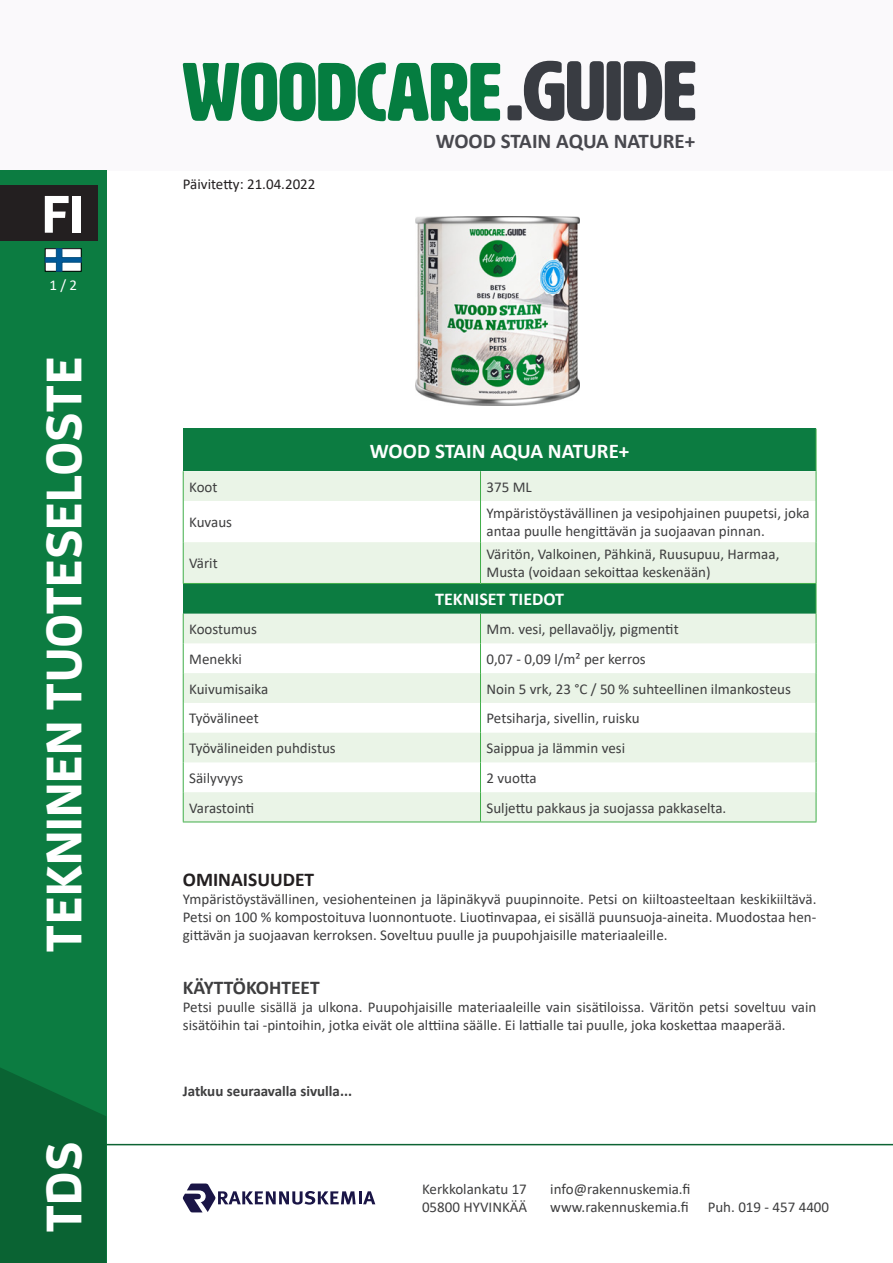
<style>
.page{position:relative;width:893px;height:1263px;background:#fff}
.page>*{position:absolute;margin:0;border:0;box-sizing:border-box;transform-origin:0 0}
.t1{font:700 52.5px "Enzo OT";color:#fff}
.t2{font:700 49.5px "Enzo OT";color:#fff}
.t3{font:700 21px "Calibri";color:#48484e}
.t4{font:700 21px "Calibri";color:#fff}
.technical_data_parag{font:700 19.5px "Calibri";color:#3e3e3f}
.t5{font:700 19.5px "Calibri";color:#231f20}
.t6{font:700 18px "Calibri";color:#fff}
.technical_data_parag-2{font:15px/18px "Calibri";color:#3e3e3f}
.technical_data_parag-3{font:700 15px "Calibri";color:#3e3e3f}
.t7{font:15px "Calibri";color:#231f20}
.t8{font:15px "Calibri";color:#fff}
</style>
<div class="page">
<div style="left:0;top:0;width:893px;height:170px;background:#faf9fb"></div>
<div style="left:0;top:170px;width:106px;height:1093px;background:#0c7c41"></div>
<svg style="left:0;top:1068px;width:106px;height:195px;background:#0a6634"></svg>
<div style="left:507px;top:105px;width:15px;height:15px;background:#393c42;border-radius:4px"></div>
<svg style="left:524px;top:61px;width:171px;height:60px"></svg>
<svg style="left:183px;top:63px;width:317px;height:58px"></svg>
<hr style="left:106px;top:1144px;width:787px;height:1px;background:#0d6434">
<div style="left:0;top:186px;width:98px;height:55px;background:#231f20"></div>
<svg style="left:45px;top:248px;width:36px;height:23px"></svg>
<svg style="left:182px;top:1183px;width:193px;height:29px"></svg>
<img style="left:416px;top:217px;width:163px;height:189px">
<div style="left:183px;top:584px;width:633px;height:30px;background:#0c7c41"></div>
<svg style="left:184px;top:614px;width:632px;height:208px;fill:#eaf4e7"></svg>
<hr style="left:816px;top:584px;width:1px;height:30px;background:#40ae49">
<svg style="left:183px;top:614px;width:1px;height:29px"></svg>
<svg style="left:480px;top:614px;width:1px;height:29px"></svg>
<svg style="left:816px;top:614px;width:1px;height:29px"></svg>
<hr style="left:183px;top:643px;width:1px;height:30px;background:#40ae49">
<hr style="left:480px;top:643px;width:1px;height:30px;background:#40ae49">
<hr style="left:816px;top:643px;width:1px;height:30px;background:#40ae49">
<hr style="left:183px;top:673px;width:1px;height:30px;background:#40ae49">
<hr style="left:480px;top:673px;width:1px;height:30px;background:#40ae49">
<hr style="left:816px;top:673px;width:1px;height:30px;background:#40ae49">
<hr style="left:183px;top:703px;width:1px;height:30px;background:#40ae49">
<hr style="left:480px;top:703px;width:1px;height:30px;background:#40ae49">
<hr style="left:816px;top:703px;width:1px;height:30px;background:#40ae49">
<svg style="left:183px;top:733px;width:1px;height:29px"></svg>
<svg style="left:480px;top:733px;width:1px;height:29px"></svg>
<svg style="left:816px;top:733px;width:1px;height:29px"></svg>
<hr style="left:480px;top:762px;width:1px;height:30px;background:#40ae49">
<hr style="left:183px;top:792px;width:1px;height:30px;background:#40ae49">
<hr style="left:480px;top:792px;width:1px;height:30px;background:#40ae49">
<hr style="left:816px;top:792px;width:1px;height:30px;background:#40ae49">
<hr style="left:183px;top:822px;width:297px;height:1px;background:#40ae49">
<hr style="left:480px;top:822px;width:336px;height:1px;background:#40ae49">
<hr style="left:183px;top:762px;width:1px;height:30px;background:#40ae49">
<hr style="left:816px;top:762px;width:1px;height:30px;background:#40ae49">
<div style="left:183px;top:429px;width:633px;height:42px;background:#0c7c41"></div>
<svg style="left:184px;top:471px;width:632px;height:112px;fill:#eaf4e7"></svg>
<hr style="left:816px;top:429px;width:1px;height:42px;background:#40ae49">
<hr style="left:183px;top:471px;width:1px;height:30px;background:#40ae49">
<hr style="left:480px;top:471px;width:1px;height:30px;background:#40ae49">
<hr style="left:816px;top:471px;width:1px;height:30px;background:#40ae49">
<hr style="left:183px;top:501px;width:1px;height:41px;background:#40ae49">
<hr style="left:480px;top:501px;width:1px;height:41px;background:#40ae49">
<hr style="left:816px;top:501px;width:1px;height:41px;background:#40ae49">
<hr style="left:183px;top:542px;width:1px;height:41px;background:#40ae49">
<hr style="left:480px;top:542px;width:1px;height:41px;background:#40ae49">
<hr style="left:816px;top:542px;width:1px;height:41px;background:#40ae49">
<hr style="left:183px;top:583px;width:297px;height:1px;background:#40ae49">
<hr style="left:480px;top:583px;width:336px;height:1px;background:#40ae49">
<h1 class="t1" style="left:42px;top:181px;width:44px">FI</h1>
<p class="t8" style="left:49px;top:275px;width:29px">1 / 2</p>
<h2 class="t2" style="left:33px;top:952px;width:597px;rotate:-90deg">TEKNINEN TUOTESELOSTE</h2>
<h2 class="t2" style="left:33px;top:1233px;width:93px;rotate:-90deg">TDS</h2>
<p class="t7" style="left:183px;top:173px;width:134px">Päivitetty: 21.04.2022</p>
<h3 class="t3" style="left:436px;top:126px;width:261px">WOOD STAIN AQUA NATURE+</h3>
<p class="t4" style="left:370px;top:436px;width:261px">WOOD STAIN AQUA NATURE+</p>
<p class="technical_data_parag-2" style="left:189px;top:477px;width:30px">Koot</p>
<p class="technical_data_parag-2" style="left:486px;top:477px;width:47px">375 ML</p>
<p class="technical_data_parag-2" style="left:189px;top:513px;width:44px">Kuvaus</p>
<p class="technical_data_parag-2" style="left:486px;top:504px;width:325px">Ympäristöystävällinen ja vesipohjainen puupetsi, joka antaa puulle hengittävän ja suojaavan pinnan.</p>
<p class="technical_data_parag-2" style="left:189px;top:554px;width:30px">Värit</p>
<p class="technical_data_parag-2" style="left:486px;top:545px;width:294px">Väritön, Valkoinen, Pähkinä, Ruusupuu, Harmaa,<br>Musta (voidaan sekoittaa keskenään)</p>
<p class="t6" style="left:435px;top:587px;width:130px">TEKNISET TIEDOT</p>
<p class="technical_data_parag-2" style="left:189px;top:620px;width:69px">Koostumus</p>
<p class="technical_data_parag-2" style="left:486px;top:620px;width:194px">Mm. vesi, pellavaöljy, pigmentit</p>
<p class="technical_data_parag-2" style="left:189px;top:649px;width:54px">Menekki</p>
<p class="technical_data_parag-2" style="left:486px;top:649px;width:161px">0,07 - 0,09 l/m² per kerros</p>
<p class="technical_data_parag-2" style="left:189px;top:679px;width:81px">Kuivumisaika</p>
<p class="technical_data_parag-2" style="left:486px;top:679px;width:306px">Noin 5 vrk, 23 °C / 50 % suhteellinen ilmankosteus</p>
<p class="technical_data_parag-2" style="left:189px;top:709px;width:71px">Työvälineet</p>
<p class="technical_data_parag-2" style="left:486px;top:709px;width:155px">Petsiharja, sivellin, ruisku</p>
<p class="technical_data_parag-2" style="left:189px;top:739px;width:148px">Työvälineiden puhdistus</p>
<p class="technical_data_parag-2" style="left:486px;top:739px;width:140px">Saippua ja lämmin vesi</p>
<p class="technical_data_parag-2" style="left:189px;top:769px;width:56px">Säilyvyys</p>
<p class="technical_data_parag-2" style="left:486px;top:769px;width:52px">2 vuotta</p>
<p class="technical_data_parag-2" style="left:189px;top:798px;width:66px">Varastointi</p>
<p class="technical_data_parag-2" style="left:486px;top:798px;width:241px">Suljettu pakkaus ja suojassa pakkaselta.</p>
<p class="t5" style="left:183px;top:866px;width:133px">OMINAISUUDET</p>
<p class="technical_data_parag-2" style="left:183px;top:890px;width:635px;text-align:justify">Ympäristöystävällinen, vesiohenteinen ja läpinäkyvä puupinnoite. Petsi on kiiltoasteeltaan keskikiiltävä.<br>Petsi on 100 % kompostoituva luonnontuote. Liuotinvapaa, ei sisällä puunsuoja-aineita. Muodostaa hen&shy;gittävän ja suojaavan kerroksen. Soveltuu puulle ja puupohjaisille materiaaleille.</p>
<p class="technical_data_parag" style="left:183px;top:974px;width:138px">KÄYTTÖKOHTEET</p>
<p class="technical_data_parag-2" style="left:183px;top:998px;width:635px">Petsi puulle sisällä ja ulkona. Puupohjaisille materiaaleille vain sisätiloissa. Väritön petsi soveltuu vain sisätöihin tai -pintoihin, jotka eivät ole alttiina säälle. Ei lattialle tai puulle, joka koskettaa maaperää.</p>
<p class="technical_data_parag-3" style="left:183px;top:1080px;width:171px">Jatkuu seuraavalla sivulla...</p>
<p class="technical_data_parag-2" style="left:422px;top:1180px;width:107px">Kerkkolankatu 17<br>05800 HYVINKÄÄ</p>
<p class="technical_data_parag-2" style="left:550px;top:1180px;width:142px">info@rakennuskemia.fi www.rakennuskemia.fi</p>
<p class="technical_data_parag-2" style="left:708px;top:1198px;width:123px">Puh. 019 - 457 4400</p>
</div>
